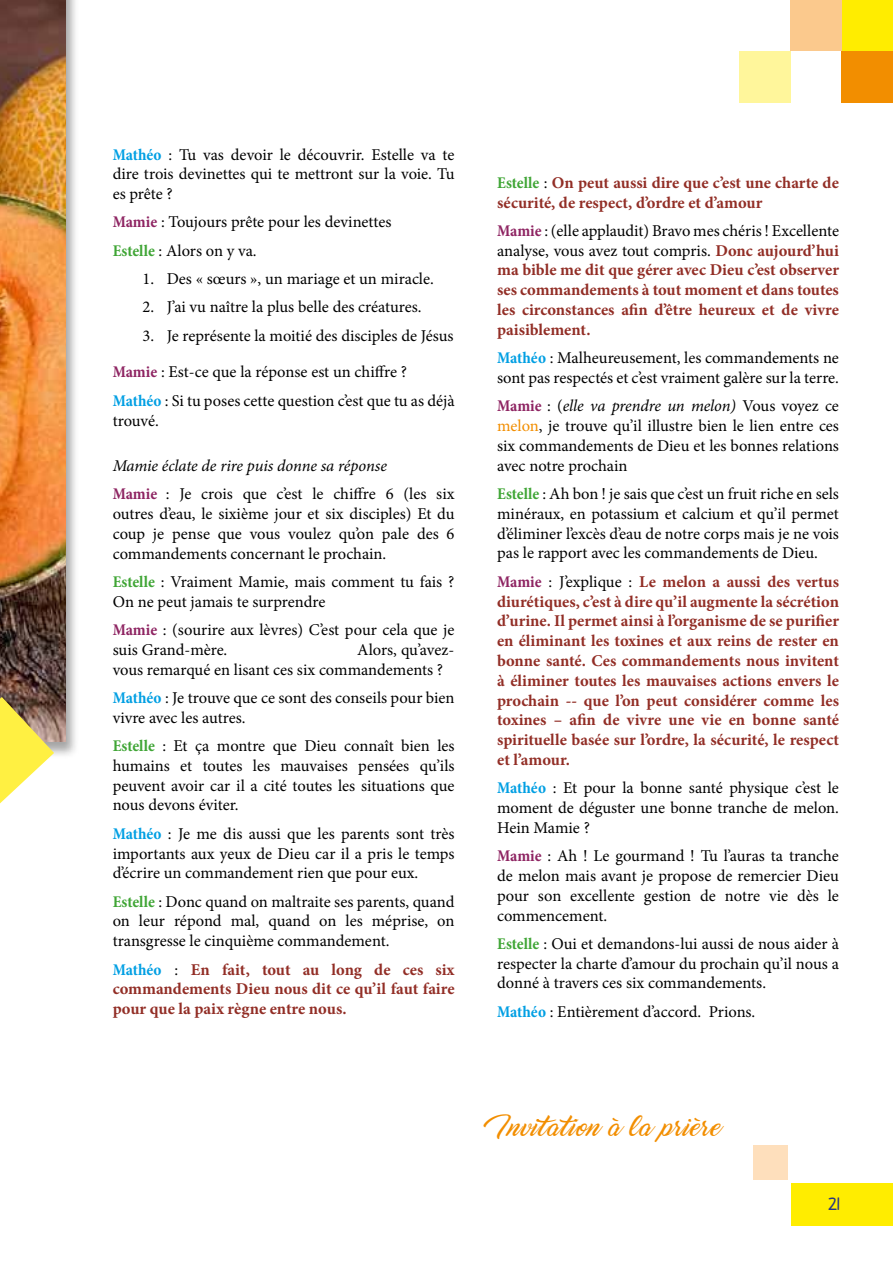
<style>
.page{position:relative;width:893px;height:1263px;background:#fff}
.page>*{position:absolute;margin:0;border:0;box-sizing:border-box;transform-origin:0 0}
.t1{font:21px "Marguerite";letter-spacing:.04em;color:#f28e00}
.t2{font:18px "Borders Divide But Hearts Shall Conquer";color:#283583}
.t3{font:16.5px/19.8px "Minion Pro";color:#000;text-align:justify}
.t4{font:700 16.5px/19.8px "Minion Pro";color:#922e26;text-align:justify}
.t5{font:italic 16.5px/28.3px "Minion Pro";letter-spacing:-.01em;color:#000}
.s1{font-weight:700;font-stretch:condensed;color:#009fe3}
.s2{font-weight:700;font-stretch:condensed;color:#8e2462}
.s3{font-weight:700;font-stretch:condensed;color:#3fa535}
.s4{font-weight:700;font-style:normal;font-stretch:condensed;color:#8e2462}
.s5{font-style:normal}
.s6{font-stretch:condensed;color:#009fe3}
.s7{font-weight:400;color:#000}
.s8{font-stretch:condensed;color:#3fa535}
.s9{font-stretch:condensed;color:#8e2462}
.s10{font-style:italic}
.s11{color:#f28e00}
</style>
<div class="page">
<div style="left:791px;top:1183px;width:102px;height:42px;background:#ffed00"></div>
<div style="left:842px;top:0;width:51px;height:51px;background:#ffed00"></div>
<div style="left:791px;top:0;width:51px;height:51px;background:#fbc98d"></div>
<div style="left:842px;top:51px;width:51px;height:51px;background:#f28e00"></div>
<div style="left:753px;top:1146px;width:34px;height:34px;background:#fedfbc"></div>
<div style="left:740px;top:51px;width:51px;height:51px;background:#fff69b"></div>
<div style="left:0;top:0;width:79px;height:759px;background:#000;opacity:.35"></div>
<img style="left:0;top:0;width:66px;height:741px">
<svg style="left:0;top:697px;width:54px;height:106px"></svg>
<p class="t3" style="left:113px;top:144px;width:343px"><span class="s1">Mathéo</span> : Tu vas devoir le découvrir. Estelle va te dire trois devinettes qui te mettront sur la voie. Tu es prête ?</p>
<p class="t3" style="left:113px;top:208px;width:280px;line-height:28.3px"><span class="s2">Mamie</span> : Toujours prête pour les devinettes<br><span class="s3">Estelle</span> : Alors on y va.</p>
<p class="t3" style="left:142px;top:269px;width:293px">1. Des « sœurs », un mariage et un miracle.</p>
<p class="t3" style="left:142px;top:297px;width:281px">2. J’ai vu naître la plus belle des créatures.</p>
<p class="t3" style="left:142px;top:326px;width:313px">3. Je représente la moitié des disciples de Jésus</p>
<p class="t3" style="left:113px;top:358px;width:343px;line-height:28.3px"><span class="s2">Mamie</span> : Est-ce que la réponse est un chiffre ?<br><span class="s1">Mathéo</span> : Si tu poses cette question c’est que tu as déjà</p>
<p class="t3" style="left:113px;top:410px;width:48px">trouvé.</p>
<p class="t5" style="left:113px;top:451px;width:343px">Mamie éclate de rire puis donne sa réponse<br><span class="s4">Mamie</span> <span class="s5">: Je crois que c’est le chiffre 6 (les six</span></p>
<p class="t3" style="left:113px;top:504px;width:343px">outres d’eau, le sixième jour et six disciples) Et du coup je pense que vous voulez qu’on pale des 6 commandements concernant le prochain.</p>
<p class="t3" style="left:113px;top:572px;width:343px"><span class="s3">Estelle</span> : Vraiment Mamie, mais comment tu fais ?<br>On ne peut jamais te surprendre</p>
<p class="t3" style="left:113px;top:620px;width:343px"><span class="s2">Mamie</span> : (sourire aux lèvres) C’est pour cela que je suis Grand-mère.</p>
<p class="t3" style="left:113px;top:640px;width:343px;text-indent:245px">Alors, qu’avez&shy;vous remarqué en lisant ces six commandements ?</p>
<p class="t3" style="left:113px;top:688px;width:343px"><span class="s1">Mathéo</span> : Je trouve que ce sont des conseils pour bien vivre avec les autres.</p>
<p class="t3" style="left:113px;top:736px;width:343px"><span class="s3">Estelle</span> : Et ça montre que Dieu connaît bien les humains et toutes les mauvaises pensées qu’ils peuvent avoir car il a cité toutes les situations que nous devons éviter.</p>
<p class="t3" style="left:113px;top:824px;width:343px"><span class="s1">Mathéo</span> : Je me dis aussi que les parents sont très importants aux yeux de Dieu car il a pris le temps d’écrire un commandement rien que pour eux.</p>
<p class="t3" style="left:113px;top:891px;width:343px"><span class="s3">Estelle</span> : Donc quand on maltraite ses parents, quand on leur répond mal, quand on les méprise, on transgresse le cinquième commandement.</p>
<p class="t4" style="left:113px;top:959px;width:343px"><span class="s6">Mathéo</span> <span class="s7">:</span> En fait, tout au long de ces six commandements Dieu nous dit ce qu’il faut faire pour que la paix règne entre nous.</p>
<p class="t4" style="left:497px;top:172px;width:343px"><span class="s8">Estelle</span> <span class="s7">:</span> On peut aussi dire que c’est une charte de sécurité, de respect, d’ordre et d’amour</p>
<p class="t4" style="left:497px;top:220px;width:343px"><span class="s9">Mamie</span> <span class="s7">: (elle applaudit) Bravo mes chéris ! Excellente analyse, vous avez tout compris.</span> Donc aujourd’hui ma bible me dit que gérer avec Dieu c’est observer ses commandements à tout moment et dans toutes les circonstances afin d’être heureux et de vivre paisiblement.</p>
<p class="t3" style="left:497px;top:348px;width:343px"><span class="s1">Mathéo</span> : Malheureusement, les commandements ne sont pas respectés et c’est vraiment galère sur la terre.</p>
<p class="t3" style="left:497px;top:396px;width:343px"><span class="s2">Mamie</span> : (<span class="s10">elle va prendre un melon)</span> Vous voyez ce <span class="s11">melon</span>, je trouve qu’il illustre bien le lien entre ces six commandements de Dieu et les bonnes relations avec notre prochain</p>
<p class="t3" style="left:497px;top:484px;width:343px"><span class="s3">Estelle</span> : Ah bon ! je sais que c’est un fruit riche en sels minéraux, en potassium et calcium et qu’il permet d’éliminer l’excès d’eau de notre corps mais je ne vois pas le rapport avec les commandements de Dieu.</p>
<p class="t4" style="left:497px;top:571px;width:343px"><span class="s9">Mamie</span> <span class="s7">: J’explique :</span> Le melon a aussi des vertus diurétiques, c’est à dire qu’il augmente la sécrétion d’urine. Il permet ainsi à l’organisme de se purifier en éliminant les toxines et aux reins de rester en bonne santé. Ces commandements nous invitent à éliminer toutes les mauvaises actions envers le prochain -- que l’on peut considérer comme les toxines – afin de vivre une vie en bonne santé spirituelle basée sur l’ordre, la sécurité, le respect et l’amour.</p>
<p class="t3" style="left:497px;top:778px;width:343px"><span class="s1">Mathéo</span> : Et pour la bonne santé physique c’est le moment de déguster une bonne tranche de melon.<br>Hein Mamie ?</p>
<p class="t3" style="left:497px;top:846px;width:343px"><span class="s2">Mamie</span> : Ah ! Le gourmand ! Tu l’auras ta tranche de melon mais avant je propose de remercier Dieu pour son excellente gestion de notre vie dès le commencement.</p>
<p class="t3" style="left:497px;top:934px;width:343px"><span class="s3">Estelle</span> : Oui et demandons-lui aussi de nous aider à respecter la charte d’amour du prochain qu’il nous a donné à travers ces six commandements.</p>
<p class="t3" style="left:497px;top:1002px;width:260px"><span class="s1">Mathéo</span> : Entièrement d’accord. Prions.</p>
<p class="t1" style="left:497px;top:1116px;width:225px">Invitation à la prière</p>
<p class="t2" style="left:828px;top:1193px;width:13px">21</p>
</div>
